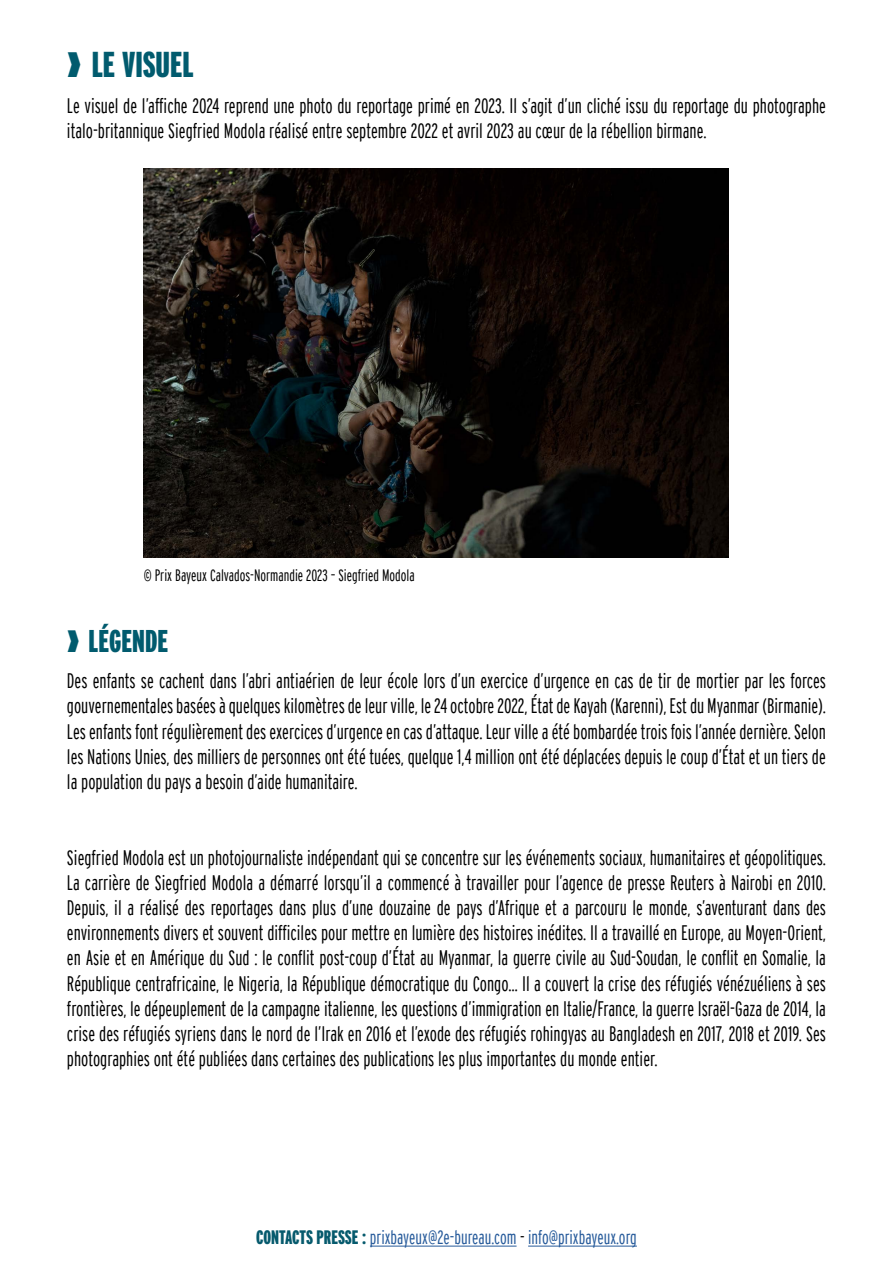
<style>
.page{position:relative;width:893px;height:1263px;background:#fff}
.page>*{position:absolute;margin:0;border:0;box-sizing:border-box;transform-origin:0 0}
.t1{font:36px "Interstate Black Comp";color:#015b6e}
.t2{font:31.5px "Interstate Black Comp";color:#015b6e}
.t3{font:300 extra-condensed 21px/25.2px "Interstate";color:#000;text-align:justify}
.t4{font:300 extra-condensed 19.5px "Interstate";color:#275b9b}
.t5{font:300 extra-condensed 16.5px "Interstate";color:#000}
.s1{font-family:"Interstate Black Comp";font-weight:400;font-stretch:normal;color:#065a6d}
.s2{color:#000}
</style>
<div class="page">
<img style="left:144px;top:169px;width:584px;height:389px">
<hr style="left:370px;top:1246px;width:147px;height:1px;background:#275b9b">
<hr style="left:528px;top:1246px;width:109px;height:1px;background:#275b9b">
<h1 class="t1" style="left:67px;top:45px;width:128px">❱ LE VISUEL</h1>
<p class="t3" style="left:67px;top:93px;width:760px">Le visuel de l’affiche 2024 reprend une photo du reportage primé en 2023. Il s’agit d’un cliché issu du reportage du photographe italo-britannique Siegfried Modola réalisé entre septembre 2022 et avril 2023 au cœur de la rébellion birmane.</p>
<p class="t5" style="left:144px;top:566px;width:273px">© Prix Bayeux Calvados-Normandie 2023 – Siegfried Modola</p>
<h2 class="t2" style="left:67px;top:624px;width:103px">❱ LÉGENDE</h2>
<p class="t3" style="left:67px;top:668px;width:761px">Des enfants se cachent dans l’abri antiaérien de leur école lors d’un exercice d’urgence en cas de tir de mortier par les forces gouvernementales basées à quelques kilomètres de leur ville, le 24 octobre 2022, État de Kayah (Karenni), Est du Myanmar (Birmanie).<br>Les enfants font régulièrement des exercices d’urgence en cas d’attaque. Leur ville a été bombardée trois fois l’année dernière. Selon les Nations Unies, des milliers de personnes ont été tuées, quelque 1,4 million ont été déplacées depuis le coup d’État et un tiers de la population du pays a besoin d’aide humanitaire.</p>
<p class="t3" style="left:67px;top:844px;width:761px">Siegfried Modola est un photojournaliste indépendant qui se concentre sur les événements sociaux, humanitaires et géopolitiques.<br>La carrière de Siegfried Modola a démarré lorsqu’il a commencé à travailler pour l’agence de presse Reuters à Nairobi en 2010.<br>Depuis, il a réalisé des reportages dans plus d’une douzaine de pays d’Afrique et a parcouru le monde, s’aventurant dans des environnements divers et souvent difficiles pour mettre en lumière des histoires inédites. Il a travaillé en Europe, au Moyen-Orient, en Asie et en Amérique du Sud : le conflit post-coup d’État au Myanmar, la guerre civile au Sud-Soudan, le conflit en Somalie, la République centrafricaine, le Nigeria, la République démocratique du Congo… Il a couvert la crise des réfugiés vénézuéliens à ses frontières, le dépeuplement de la campagne italienne, les questions d’immigration en Italie/France, la guerre Israël-Gaza de 2014, la crise des réfugiés syriens dans le nord de l’Irak en 2016 et l’exode des réfugiés rohingyas au Bangladesh en 2017, 2018 et 2019. Ses photographies ont été publiées dans certaines des publications les plus importantes du monde entier.</p>
<p class="t4" style="left:256px;top:1226px;width:382px"><span class="s1">CONTACTS PRESSE :</span> prixbayeux@2e-bureau.com <span class="s2">-</span> info@prixbayeux.org</p>
</div>
